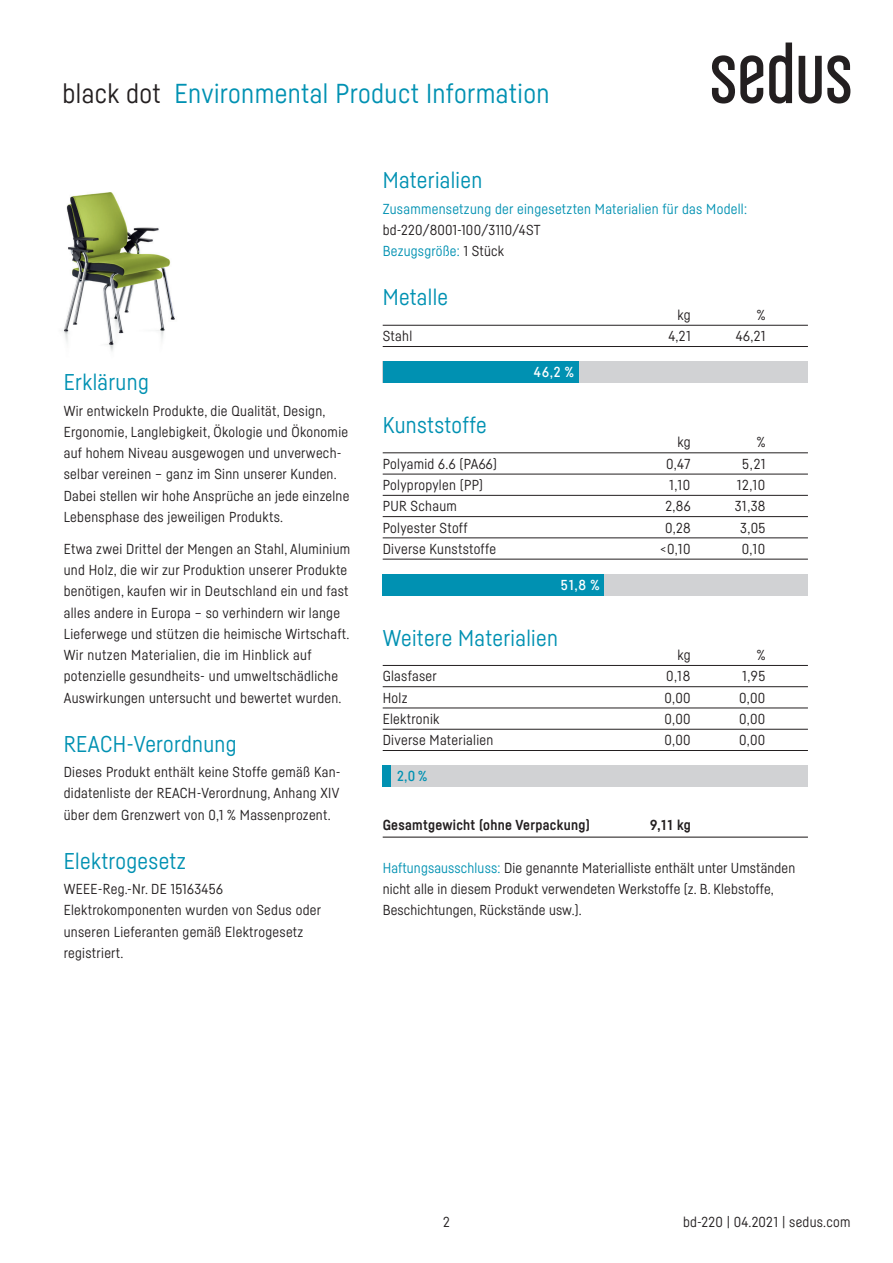
<style>
.page{position:relative;width:893px;height:1263px;background:#fff}
.page>*{position:absolute;margin:0;border:0;box-sizing:border-box;transform-origin:0 0}
.t1{font:27px "Sedus Sans";letter-spacing:.015em;color:#0091b2}
.t2{font:22.5px "Sedus Sans";letter-spacing:.015em;color:#0091b2}
.t3{font:14.25px/21.3px "Sedus Sans";letter-spacing:.02em;color:#231f20}
.t4{font:14.25px "Sedus Sans";letter-spacing:.02em;color:#0091b2}
.t5{font:700 14.25px "Sedus Sans";letter-spacing:.02em;color:#231f20}
.t6{font:500 14.25px "Sedus Sans";color:#fff}
.t7{font:500 14.25px "Sedus Sans";color:#0091b2}
.s1{color:#231f20}
.s2{color:#0091b2}
</style>
<div class="page">
<svg style="left:712px;top:55px;width:51px;height:49px"></svg>
<svg style="left:769px;top:43px;width:23px;height:61px"></svg>
<svg style="left:799px;top:55px;width:51px;height:49px"></svg>
<img style="left:62px;top:192px;width:113px;height:159px">
<hr style="left:383px;top:325px;width:425px;height:1px;background:#231f20">
<hr style="left:383px;top:346px;width:425px;height:1px;background:#231f20">
<hr style="left:383px;top:453px;width:425px;height:1px;background:#231f20">
<hr style="left:383px;top:474px;width:425px;height:1px;background:#231f20">
<hr style="left:383px;top:495px;width:425px;height:1px;background:#231f20">
<hr style="left:383px;top:516px;width:425px;height:1px;background:#231f20">
<hr style="left:383px;top:538px;width:425px;height:1px;background:#231f20">
<hr style="left:383px;top:559px;width:425px;height:1px;background:#231f20">
<div style="left:383px;top:361px;width:425px;height:22px;background:#d1d2d4"></div>
<div style="left:383px;top:574px;width:425px;height:21px;background:#d1d2d4"></div>
<div style="left:383px;top:361px;width:195px;height:22px;background:#0091b2"></div>
<div style="left:383px;top:574px;width:221px;height:21px;background:#0091b2"></div>
<hr style="left:383px;top:665px;width:425px;height:1px;background:#231f20">
<hr style="left:383px;top:686px;width:425px;height:1px;background:#231f20">
<hr style="left:383px;top:708px;width:425px;height:1px;background:#231f20">
<hr style="left:383px;top:729px;width:425px;height:1px;background:#231f20">
<hr style="left:383px;top:750px;width:425px;height:1px;background:#231f20">
<div style="left:383px;top:765px;width:425px;height:22px;background:#d1d2d4"></div>
<div style="left:383px;top:765px;width:8px;height:22px;background:#0091b2"></div>
<hr style="left:383px;top:836px;width:425px;height:2px;background:#231f20">
<h1 class="t1" style="left:63px;top:77px;width:489px"><span class="s1">black dot</span> Environmental Product Information</h1>
<h2 class="t2" style="left:383px;top:167px;width:101px">Materialien</h2>
<p class="t4" style="left:383px;top:200px;width:366px">Zusammensetzung der eingesetzten Materialien für das Modell:</p>
<p class="t3" style="left:383px;top:219px;width:159px">bd-220/8001-100/3110/4ST<br><span class="s2">Bezugsgröße:</span> 1 Stück</p>
<h2 class="t2" style="left:383px;top:284px;width:67px">Metalle</h2>
<p class="t3" style="left:678px;top:304px;width:15px">kg</p>
<p class="t3" style="left:757px;top:304px;width:10px">%</p>
<h2 class="t2" style="left:64px;top:369px;width:87px">Erklärung</h2>
<p class="t3" style="left:64px;top:400px;width:287px">Wir entwickeln Produkte, die Qualität, Design, Ergonomie, Langlebigkeit, Ökologie und Ökonomie auf hohem Niveau ausgewogen und unverwech&shy;selbar vereinen – ganz im Sinn unserer Kunden.<br>Dabei stellen wir hohe Ansprüche an jede einzelne Lebensphase des jeweiligen Produkts.</p>
<p class="t3" style="left:64px;top:538px;width:288px">Etwa zwei Drittel der Mengen an Stahl, Aluminium und Holz, die wir zur Produktion unserer Produkte benötigen, kaufen wir in Deutschland ein und fast alles andere in Europa – so verhindern wir lange Lieferwege und stützen die heimische Wirtschaft.<br>Wir nutzen Materialien, die im Hinblick auf potenzielle gesundheits- und umweltschädliche Auswirkungen untersucht und bewertet wurden.</p>
<h2 class="t2" style="left:64px;top:730px;width:174px">REACH-Verordnung</h2>
<p class="t3" style="left:64px;top:761px;width:278px;text-align:justify">Dieses Produkt enthält keine Stoffe gemäß Kan&shy;didatenliste der REACH-Verordnung, Anhang XIV über dem Grenzwert von 0,1 % Massenprozent.</p>
<h2 class="t2" style="left:64px;top:847px;width:124px">Elektrogesetz</h2>
<p class="t3" style="left:64px;top:878px;width:259px">WEEE-Reg.-Nr. DE 15163456<br>Elektrokomponenten wurden von Sedus oder unseren Lieferanten gemäß Elektrogesetz registriert.</p>
<p class="t3" style="left:383px;top:325px;width:31px">Stahl</p>
<p class="t3" style="left:668px;top:325px;width:24px">4,21</p>
<p class="t3" style="left:736px;top:325px;width:31px">46,21</p>
<h2 class="t2" style="left:383px;top:411px;width:105px">Kunststoffe</h2>
<p class="t6" style="left:534px;top:364px;width:42px">46,2 %</p>
<p class="t3" style="left:678px;top:431px;width:15px">kg</p>
<p class="t3" style="left:757px;top:431px;width:10px">%</p>
<p class="t3" style="left:383px;top:453px;width:116px">Polyamid 6.6 (PA66)</p>
<p class="t3" style="left:666px;top:453px;width:26px">0,47</p>
<p class="t3" style="left:742px;top:453px;width:25px">5,21</p>
<p class="t3" style="left:383px;top:474px;width:102px">Polypropylen (PP)</p>
<p class="t3" style="left:669px;top:474px;width:22px">1,10</p>
<p class="t3" style="left:737px;top:474px;width:30px">12,10</p>
<p class="t3" style="left:383px;top:495px;width:76px">PUR Schaum</p>
<p class="t3" style="left:666px;top:495px;width:27px">2,86</p>
<p class="t3" style="left:735px;top:495px;width:32px">31,38</p>
<p class="t3" style="left:383px;top:516px;width:86px">Polyester Stoff</p>
<p class="t3" style="left:665px;top:516px;width:27px">0,28</p>
<p class="t3" style="left:740px;top:516px;width:27px">3,05</p>
<p class="t3" style="left:383px;top:538px;width:115px">Diverse Kunststoffe</p>
<p class="t3" style="left:660px;top:538px;width:32px">&lt;0,10</p>
<p class="t3" style="left:742px;top:538px;width:25px">0,10</p>
<p class="t6" style="left:561px;top:576px;width:40px">51,8 %</p>
<h2 class="t2" style="left:383px;top:624px;width:177px">Weitere Materialien</h2>
<p class="t3" style="left:678px;top:644px;width:15px">kg</p>
<p class="t3" style="left:757px;top:644px;width:10px">%</p>
<p class="t3" style="left:383px;top:665px;width:56px">Glasfaser</p>
<p class="t3" style="left:666px;top:665px;width:26px">0,18</p>
<p class="t3" style="left:742px;top:665px;width:25px">1,95</p>
<p class="t3" style="left:383px;top:687px;width:26px">Holz</p>
<p class="t3" style="left:664px;top:687px;width:28px">0,00</p>
<p class="t3" style="left:739px;top:687px;width:28px">0,00</p>
<p class="t3" style="left:383px;top:708px;width:58px">Elektronik</p>
<p class="t3" style="left:664px;top:708px;width:28px">0,00</p>
<p class="t3" style="left:739px;top:708px;width:28px">0,00</p>
<p class="t3" style="left:383px;top:729px;width:112px">Diverse Materialien</p>
<p class="t3" style="left:664px;top:729px;width:28px">0,00</p>
<p class="t3" style="left:739px;top:729px;width:28px">0,00</p>
<p class="t7" style="left:397px;top:767px;width:32px">2,0 %</p>
<p class="t5" style="left:383px;top:816px;width:209px">Gesamtgewicht (ohne Verpackung)</p>
<p class="t5" style="left:650px;top:816px;width:42px">9,11 kg</p>
<p class="t3" style="left:383px;top:857px;width:414px"><span class="s2">Haftungsausschluss:</span> Die genannte Materialliste enthält unter Umständen nicht alle in diesem Produkt verwendeten Werkstoffe (z. B. Klebstoffe,<br>Beschichtungen, Rückstände usw.).</p>
<p class="t3" style="left:443px;top:1211px;width:8px">2</p>
<p class="t3" style="left:683px;top:1211px;width:169px">bd-220 | 04.2021 | sedus.com</p>
</div>
